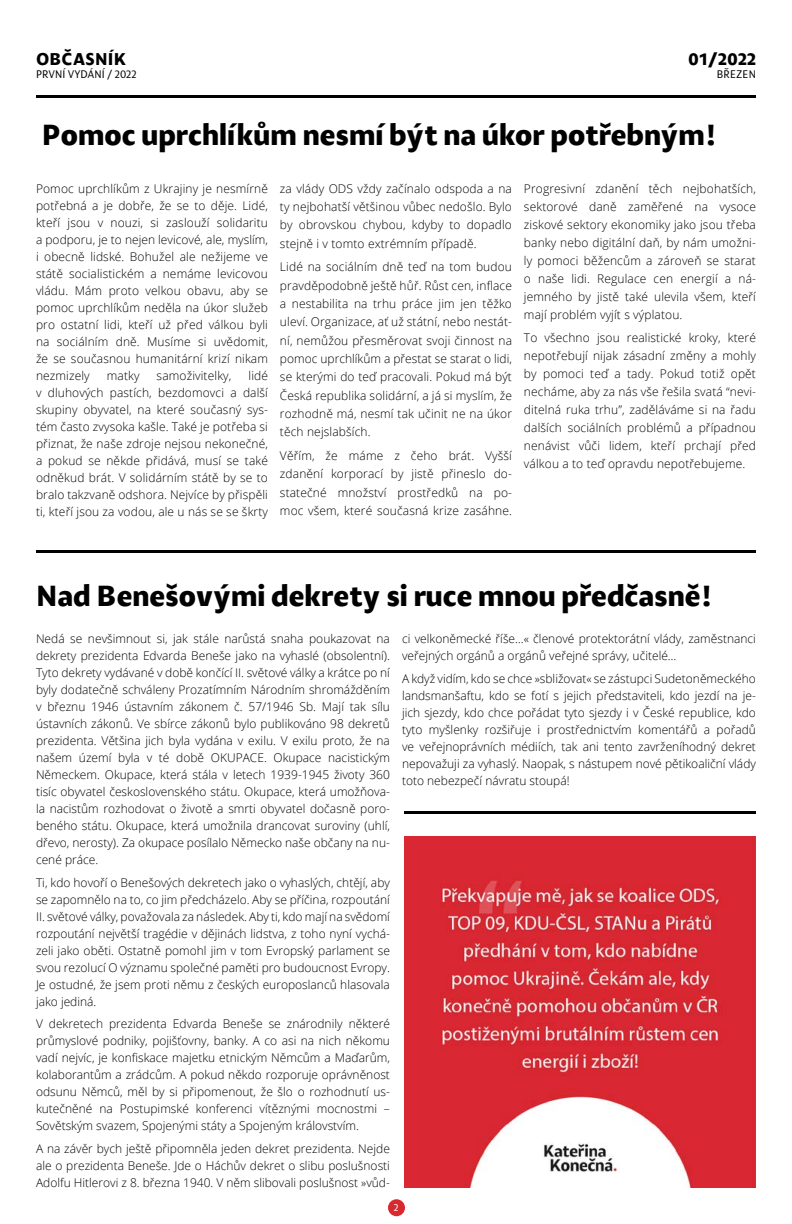
<style>
.page{position:relative;width:792px;height:1224px;background:#fff}
.page>*{position:absolute;margin:0;border:0;box-sizing:border-box;transform-origin:0 0}
.t1{font:900 29px "Modal";color:#000}
.t2{font:900 17px "Modal";letter-spacing:.01em;color:#000}
.t3{font:300 12px/17px "Open Sans";letter-spacing:.01em;color:#000;text-align:justify}
.t4{font:11px "Modal";letter-spacing:.01em;color:#000}
.t5{font:10px "Modal";color:#fff}
</style>
<div class="page">
<div style="left:388px;top:1199px;width:17px;height:17px;background:#d82930;border-radius:50%"></div>
<hr style="left:36px;top:95px;width:720px;height:3px;background:#000">
<hr style="left:36px;top:550px;width:720px;height:3px;background:#000">
<hr style="left:405px;top:811px;width:351px;height:2px;background:#000">
<img style="left:405px;top:837px;width:351px;height:351px">
<h2 class="t2" style="left:36px;top:45px;width:91px">OBČASNÍK</h2>
<h2 class="t2" style="left:688px;top:45px;width:69px">01/2022</h2>
<p class="t4" style="left:36px;top:66px;width:102px">PRVNÍ VYDÁNÍ / 2022</p>
<p class="t4" style="left:717px;top:66px;width:40px">BŘEZEN</p>
<h1 class="t1" style="left:42px;top:111px;width:677px">Pomoc uprchlíkům nesmí být na úkor potřebným!</h1>
<p class="t3" style="left:36px;top:179px;width:234px">Pomoc uprchlíkům z Ukrajiny je nesmírně potřebná a je dobře, že se to děje. Lidé, kteří jsou v nouzi, si zaslouží solidaritu a podporu, je to nejen levicové, ale, myslím, i obecně lidské. Bohužel ale nežijeme ve státě socialistickém a nemáme levicovou vládu. Mám proto velkou obavu, aby se pomoc uprchlíkům neděla na úkor služeb pro ostatní lidi, kteří už před válkou byli na sociálním dně. Musíme si uvědomit, že se současnou humanitární krizí nikam nezmizely</p>
<p class="t3" style="left:524px;top:179px;width:234px;line-height:18px">Progresivní zdanění těch nejbohatších, sektorové daně zaměřené na vysoce ziskové sektory ekonomiky jako jsou třeba banky nebo digitální daň, by nám umožni&shy;ly pomoci běžencům a zároveň se starat o naše lidi. Regulace cen energií a ná&shy;jemného by jistě také ulevila všem, kteří mají problém vyjít s výplatou.</p>
<p class="t3" style="left:524px;top:329px;width:234px;line-height:18px">To všechno jsou realistické kroky, které nepotřebují nijak zásadní změny a mohly by pomoci teď a tady. Pokud totiž opět necháme, aby za nás vše řešila svatá “nevi&shy;ditelná ruka trhu”, zaděláváme si na řadu dalších sociálních problémů a případnou nenávist vůči lidem, kteří prchají před válkou a to teď opravdu nepotřebujeme.</p>
<p class="t3" style="left:280px;top:179px;width:234px;line-height:18.3px">za vlády ODS vždy začínalo odspoda a na ty nejbohatší většinou vůbec nedošlo. Bylo by obrovskou chybou, kdyby to dopadlo stejně i v tomto extrémním případě.</p>
<p class="t3" style="left:280px;top:258px;width:234px;line-height:18.3px">Lidé na sociálním dně teď na tom budou pravděpodobně ještě hůř. Růst cen, inflace a nestabilita na trhu práce jim jen těžko uleví. Organizace, ať už státní, nebo nestát&shy;ní, nemůžou přesměrovat svoji činnost na pomoc uprchlíkům a přestat se starat o lidi, se kterými do teď pracovali. Pokud má být Česká republika solidární, a já si myslím, že rozhodně má, nesmí tak učinit ne na úkor těch nejslabších.</p>
<p class="t3" style="left:280px;top:446px;width:234px;line-height:18.4px">Věřím, že máme z čeho brát. Vyšší zdanění korporací by jistě přineslo do&shy;statečné množství prostředků na po&shy;moc všem, které současná krize zasáhne.</p>
<p class="t3" style="left:36px;top:366px;width:234px;text-indent:213px">lidé v dluhových pastích, bezdomovci a další skupiny obyvatel, na které současný sys&shy;tém často zvysoka kašle. Také je potřeba si přiznat, že naše zdroje nejsou nekonečné, a pokud se někde přidává, musí se také odněkud brát. V solidárním státě by se to bralo takzvaně odshora. Nejvíce by přispěli ti, kteří jsou za vodou, ale u nás se se škrty</p>
<p class="t3" style="left:107px;top:366px;width:34px">matky</p>
<p class="t3" style="left:157px;top:366px;width:76px">samoživitelky,</p>
<h1 class="t1" style="left:36px;top:572px;width:679px">Nad Benešovými dekrety si ruce mnou předčasně!</h1>
<p class="t3" style="left:36px;top:630px;width:356px">Nedá se nevšimnout si, jak stále narůstá snaha poukazovat na dekrety prezidenta Edvarda Beneše jako na vyhaslé (obsolentní).<br>Tyto dekrety vydávané v době končící II. světové války a krátce po ní byly dodatečně schváleny Prozatímním Národním shromážděním v březnu 1946 ústavním zákonem č. 57/1946 Sb. Mají tak sílu ústavních zákonů. Ve sbírce zákonů bylo publikováno 98 dekretů prezidenta. Většina jich byla vydána v exilu. V exilu proto, že na našem území byla v té době OKUPACE. Okupace nacistickým Německem. Okupace, která stála v letech 1939-1945 životy 360 tisíc obyvatel československého státu. Okupace, která umožňova&shy;la nacistům rozhodovat o životě a smrti obyvatel dočasně poro&shy;beného státu. Okupace, která umožnila drancovat suroviny (uhlí, dřevo, nerosty). Za okupace posílalo Německo naše občany na nu&shy;cené práce.</p>
<p class="t3" style="left:36px;top:874px;width:356px">Ti, kdo hovoří o Benešových dekretech jako o vyhaslých, chtějí, aby se zapomnělo na to, co jim předcházelo. Aby se příčina, rozpoutání II. světové války, považovala za následek. Aby ti, kdo mají na svědomí rozpoutání největší tragédie v dějinách lidstva, z toho nyní vychá&shy;zeli jako oběti. Ostatně pomohl jim v tom Evropský parlament se svou rezolucí O významu společné paměti pro budoucnost Evropy.<br>Je ostudné, že jsem proti němu z českých europoslanců hlasovala jako jediná.</p>
<p class="t3" style="left:36px;top:1015px;width:356px">V dekretech prezidenta Edvarda Beneše se znárodnily některé průmyslové podniky, pojišťovny, banky. A co asi na nich někomu vadí nejvíc, je konfiskace majetku etnickým Němcům a Maďarům, kolaborantům a zrádcům. A pokud někdo rozporuje oprávněnost odsunu Němců, měl by si připomenout, že šlo o rozhodnutí us&shy;kutečněné na Postupimské konferenci vítěznými mocnostmi – Sovětským svazem, Spojenými státy a Spojeným královstvím.</p>
<p class="t3" style="left:36px;top:1140px;width:356px">A na závěr bych ještě připomněla jeden dekret prezidenta. Nejde ale o prezidenta Beneše. Jde o Háchův dekret o slibu poslušnosti Adolfu Hitlerovi z 8. března 1940. V něm slibovali poslušnost »vůd-</p>
<p class="t3" style="left:402px;top:630px;width:356px">ci velkoněmecké říše…« členové protektorátní vlády, zaměstnanci veřejných orgánů a orgánů veřejné správy, učitelé…</p>
<p class="t3" style="left:402px;top:670px;width:356px">A když vidím, kdo se chce »sbližovat« se zástupci Sudetoněmeckého landsmanšaftu, kdo se fotí s jejich představiteli, kdo jezdí na je&shy;jich sjezdy, kdo chce pořádat tyto sjezdy i v České republice, kdo tyto myšlenky rozšiřuje i prostřednictvím komentářů a pořadů ve veřejnoprávních médiích, tak ani tento zavrženíhodný dekret nepovažuji za vyhaslý. Naopak, s nástupem nové pětikoaliční vlády toto nebezpečí návratu stoupá!</p>
<p class="t5" style="left:394px;top:1200px;width:6px">2</p>
</div>
